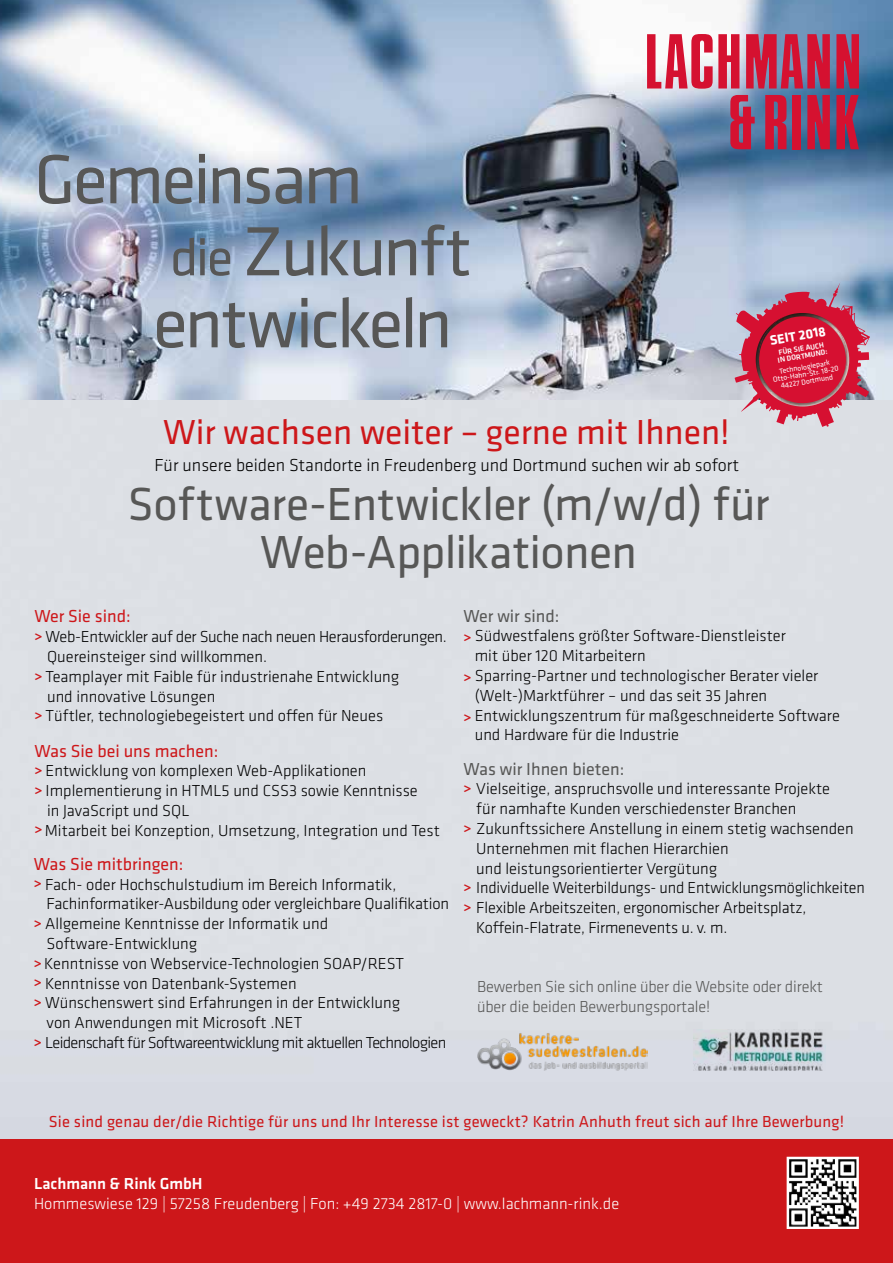
<style>
.page{position:relative;width:893px;height:1263px;background:#fff}
.page>*{position:absolute;margin:0;border:0;box-sizing:border-box;transform-origin:0 0}
.t1{font:72px/72px "Klavika";letter-spacing:-.04em;color:#575756}
.t2{font:48px/48px "Klavika";letter-spacing:-.01em;color:#575756;text-align:center}
.t3{font:36px "Klavika";color:#cd171a}
.t4{font:300 18px "Klavika";color:#000}
.t5{font:18px "Klavika";color:#cd171a}
.t6{font:18px "Klavika";color:#575756}
.t7{font:300 16.5px "Klavika";color:#000}
.t8{font:16.5px "Klavika";letter-spacing:.01em;color:#cd171a}
.t9{font:300 16.5px/19.8px "Klavika";letter-spacing:-.01em;color:#575756}
.t10{font:300 16.5px "Klavika";color:#fff}
.t11{font:300 16.5px "Klavika";letter-spacing:-.04em;color:#000}
.t12{font:300 16.5px "Klavika";letter-spacing:-.02em;color:#000}
.t13{font:500 16.5px "Klavika";color:#fff}
.t14{font:700 13.8px "Klavika";color:#fff}
.t15{font:7.65px/7.4px "Klavika";color:#fff;text-align:center}
.t16{font:500 7.65px/7.4px "Klavika";color:#fff}
.s1{font-size:54px}
.s2{font-weight:700;font-size:13.5px;color:#cd171a}
</style>
<div class="page">
<div style="left:0;top:400px;width:893px;height:740px;background:#dcdfe4"></div>
<img style="left:0;top:0;width:893px;height:400px">
<svg style="left:647px;top:34px;width:92px;height:55px"></svg>
<svg style="left:746px;top:34px;width:84px;height:55px;background:#b63858"></svg>
<svg style="left:836px;top:34px;width:23px;height:55px"></svg>
<svg style="left:730px;top:95px;width:25px;height:54px"></svg>
<svg style="left:765px;top:95px;width:21px;height:54px"></svg>
<div style="left:792px;top:95px;width:9px;height:54px;background:#d51130"></div>
<svg style="left:807px;top:95px;width:23px;height:54px"></svg>
<svg style="left:836px;top:95px;width:23px;height:54px"></svg>
<div style="left:0;top:1140px;width:893px;height:123px;background:#cd171a"></div>
<svg style="left:786px;top:1156px;width:73px;height:73px;background:#9f9c9c"></svg>
<svg style="left:735px;top:282px;width:135px;height:145px;background:#c55770"></svg>
<img style="left:477px;top:1030px;width:170px;height:41px">
<img style="left:694px;top:1030px;width:131px;height:41px">
<h1 class="t1" style="left:153px;top:141px;width:320px;text-indent:-119px">Gemeinsam<br><span class="s1">die</span> Zukunft entwickeln</h1>
<h3 class="t3" style="left:163px;top:408px;width:568px">Wir wachsen weiter – gerne mit Ihnen!</h3>
<p class="t4" style="left:154px;top:455px;width:586px">Für unsere beiden Standorte in Freudenberg und Dortmund suchen wir ab sofort</p>
<p class="t14" style="left:768px;top:331px;width:58px;rotate:-10deg">SEIT 2018</p>
<p class="t16" style="left:776px;top:349px;width:52px;rotate:-10deg">FÜR SIE AUCH<br>IN DORTMUND:</p>
<p class="t15" style="left:771px;top:369px;width:68px;rotate:-10deg">Technologiepark<br>Otto-Hahn-Str. 18-20<br>44227 Dortmund</p>
<h2 class="t2" style="left:128px;top:478px;width:643px">Software-Entwickler (m/w/d) für<br>Web-Applikationen</h2>
<p class="t5" style="left:34px;top:605px;width:98px">Wer Sie sind:</p>
<p class="t12" style="left:34px;top:627px;width:414px"><span class="s2">&gt;</span> Web-Entwickler auf der Suche nach neuen Herausforderungen.</p>
<p class="t7" style="left:47px;top:646px;width:221px">Quereinsteiger sind willkommen.</p>
<p class="t7" style="left:34px;top:666px;width:366px"><span class="s2">&gt;</span> Teamplayer mit Faible für industrienahe Entwicklung</p>
<p class="t7" style="left:47px;top:686px;width:170px">und innovative Lösungen</p>
<p class="t7" style="left:34px;top:706px;width:350px"><span class="s2">&gt;</span> Tüftler, technologiebegeistert und offen für Neues</p>
<p class="t5" style="left:34px;top:739px;width:185px">Was Sie bei uns machen:</p>
<p class="t7" style="left:34px;top:761px;width:334px"><span class="s2">&gt;</span> Entwicklung von komplexen Web-Applikationen</p>
<p class="t7" style="left:34px;top:781px;width:385px"><span class="s2">&gt;</span> Implementierung in HTML5 und CSS3 sowie Kenntnisse</p>
<p class="t7" style="left:47px;top:800px;width:144px">in JavaScript und SQL</p>
<p class="t7" style="left:34px;top:820px;width:407px"><span class="s2">&gt;</span> Mitarbeit bei Konzeption, Umsetzung, Integration und Test</p>
<p class="t5" style="left:34px;top:852px;width:151px">Was Sie mitbringen:</p>
<p class="t7" style="left:34px;top:874px;width:364px"><span class="s2">&gt;</span> Fach- oder Hochschulstudium im Bereich Informatik,</p>
<p class="t7" style="left:47px;top:894px;width:404px">Fachinformatiker-Ausbildung oder vergleichbare Qualifikation</p>
<p class="t7" style="left:34px;top:914px;width:296px"><span class="s2">&gt;</span> Allgemeine Kenntnisse der Informatik und</p>
<p class="t7" style="left:47px;top:933px;width:152px">Software-Entwicklung</p>
<p class="t7" style="left:34px;top:953px;width:372px"><span class="s2">&gt;</span> Kenntnisse von Webservice-Technologien SOAP/REST</p>
<p class="t7" style="left:34px;top:973px;width:264px"><span class="s2">&gt;</span> Kenntnisse von Datenbank-Systemen</p>
<p class="t7" style="left:34px;top:993px;width:368px"><span class="s2">&gt;</span> Wünschenswert sind Erfahrungen in der Entwicklung</p>
<p class="t7" style="left:47px;top:1013px;width:257px">von Anwendungen mit Microsoft .NET</p>
<p class="t11" style="left:34px;top:1032px;width:414px"><span class="s2">&gt;</span> Leidenschaft für Softwareentwicklung mit aktuellen Technologien</p>
<p class="t6" style="left:463px;top:604px;width:98px">Wer wir sind:</p>
<p class="t7" style="left:463px;top:626px;width:324px"><span class="s2">&gt;</span> Südwestfalens größter Software-Dienstleister</p>
<p class="t7" style="left:475px;top:646px;width:172px">mit über 120 Mitarbeitern</p>
<p class="t7" style="left:463px;top:666px;width:356px"><span class="s2">&gt;</span> Sparring-Partner und technologischer Berater vieler</p>
<p class="t7" style="left:475px;top:685px;width:294px">(Welt-)Marktführer – und das seit 35 Jahren</p>
<p class="t7" style="left:463px;top:705px;width:378px"><span class="s2">&gt;</span> Entwicklungszentrum für maßgeschneiderte Software</p>
<p class="t7" style="left:475px;top:725px;width:206px">und Hardware für die Industrie</p>
<p class="t6" style="left:463px;top:757px;width:162px">Was wir Ihnen bieten:</p>
<p class="t7" style="left:463px;top:779px;width:368px"><span class="s2">&gt;</span> Vielseitige, anspruchsvolle und interessante Projekte</p>
<p class="t7" style="left:476px;top:799px;width:322px">für namhafte Kunden verschiedenster Branchen</p>
<p class="t7" style="left:463px;top:818px;width:392px"><span class="s2">&gt;</span> Zukunftssichere Anstellung in einem stetig wachsenden</p>
<p class="t7" style="left:476px;top:838px;width:254px">Unternehmen mit flachen Hierarchien</p>
<p class="t7" style="left:476px;top:858px;width:243px">und leistungsorientierter Vergütung</p>
<p class="t7" style="left:463px;top:878px;width:403px"><span class="s2">&gt;</span> Individuelle Weiterbildungs- und Entwicklungsmöglichkeiten</p>
<p class="t7" style="left:463px;top:898px;width:344px"><span class="s2">&gt;</span> Flexible Arbeitszeiten, ergonomischer Arbeitsplatz,</p>
<p class="t7" style="left:476px;top:917px;width:253px">Koffein-Flatrate, Firmenevents u. v. m.</p>
<p class="t9" style="left:477px;top:976px;width:347px">Bewerben Sie sich online über die Website oder direkt über die beiden Bewerbungsportale!</p>
<p class="t8" style="left:49px;top:1111px;width:797px">Sie sind genau der/die Richtige für uns und Ihr Interesse ist geweckt? Katrin Anhuth freut sich auf Ihre Bewerbung!</p>
<p class="t13" style="left:34px;top:1173px;width:170px">Lachmann &amp; Rink GmbH</p>
<p class="t10" style="left:34px;top:1194px;width:587px">Hommeswiese 129 | 57258 Freudenberg | Fon: +49 2734 2817-0 | www.lachmann-rink.de</p>
</div>
